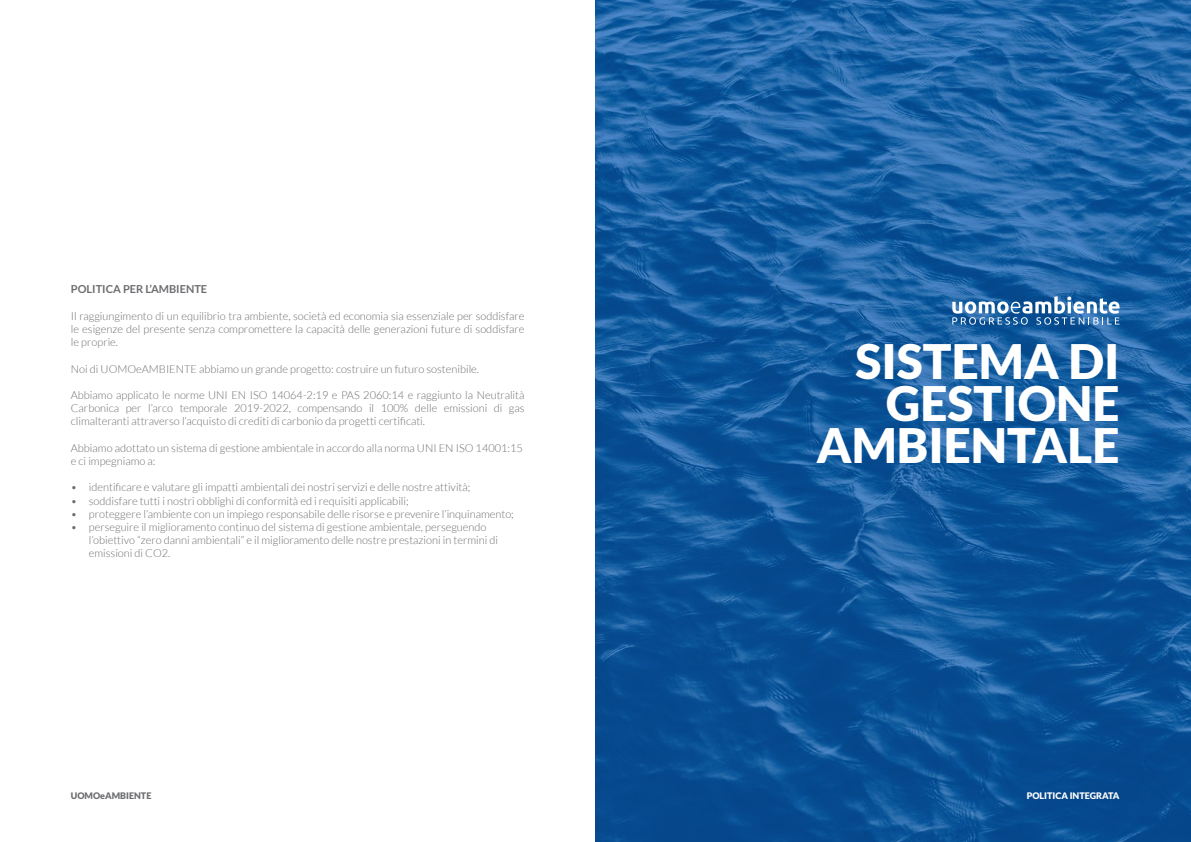
<style>
.page{position:relative;width:1191px;height:842px;background:#fff}
.page>*{position:absolute;margin:0;border:0;box-sizing:border-box;transform-origin:0 0}
.t1{font:900 47.5px "Lato";color:#fff}
.t2{font:300 11px/13.2px "Lato";color:#6c6d70}
.t3{font:700 11px "Lato";color:#6c6d70}
.t4{font:900 9px "Lato";color:#fff}
.t5{font:900 9px "Lato";color:#6c6d70}
</style>
<div class="page">
<svg style="left:595px;top:0;width:596px;height:842px;background:#13599d"></svg>
<svg style="left:952px;top:296px;width:167px;height:29px"></svg>
<p class="t3" style="left:71px;top:283px;width:138px">POLITICA PER L’AMBIENTE</p>
<p class="t2" style="left:71px;top:309px;width:455px">Il raggiungimento di un equilibrio tra ambiente, società ed economia sia essenziale per soddisfare</p>
<p class="t2" style="left:71px;top:322px;width:455px">le esigenze del presente senza compromettere la capacità delle generazioni future di soddisfare</p>
<p class="t2" style="left:71px;top:336px;width:49px">le proprie.</p>
<p class="t2" style="left:71px;top:362px;width:410px">Noi di UOMOeAMBIENTE abbiamo un grande progetto: costruire un futuro sostenibile.</p>
<p class="t2" style="left:71px;top:388px;width:455px">Abbiamo applicato le norme UNI EN ISO 14064-2:19 e PAS 2060:14 e raggiunto la Neutralità</p>
<p class="t2" style="left:71px;top:402px;width:455px">Carbonica per l’arco temporale 2019-2022, compensando il 100% delle emissioni di gas</p>
<p class="t2" style="left:71px;top:415px;width:356px">climalteranti attraverso l’acquisto di crediti di carbonio da progetti certificati.</p>
<p class="t2" style="left:71px;top:441px;width:453px">Abbiamo adottato un sistema di gestione ambientale in accordo alla norma UNI EN ISO 14001:15</p>
<p class="t2" style="left:71px;top:454px;width:86px">e ci impegniamo a:</p>
<p class="t2" style="left:71px;top:481px;width:401px">• identificare e valutare gli impatti ambientali dei nostri servizi e delle nostre attività;</p>
<p class="t2" style="left:71px;top:494px;width:339px">• soddisfare tutti i nostri obblighi di conformità ed i requisiti applicabili;</p>
<p class="t2" style="left:71px;top:507px;width:444px">• proteggere l’ambiente con un impiego responsabile delle risorse e prevenire l’inquinamento;</p>
<p class="t2" style="left:89px;top:520px;width:411px;text-indent:-18px">• perseguire il miglioramento continuo del sistema di gestione ambientale, perseguendo l’obiettivo “zero danni ambientali” e il miglioramento delle nostre prestazioni in termini di emissioni di CO2.</p>
<p class="t1" style="left:855px;top:334px;width:265px">SISTEMA DI</p>
<p class="t1" style="left:886px;top:376px;width:235px">GESTIONE</p>
<p class="t1" style="left:816px;top:418px;width:305px">AMBIENTALE</p>
<p class="t5" style="left:71px;top:791px;width:82px">UOMOeAMBIENTE</p>
<p class="t4" style="left:1026px;top:791px;width:94px">POLITICA INTEGRATA</p>
</div>
